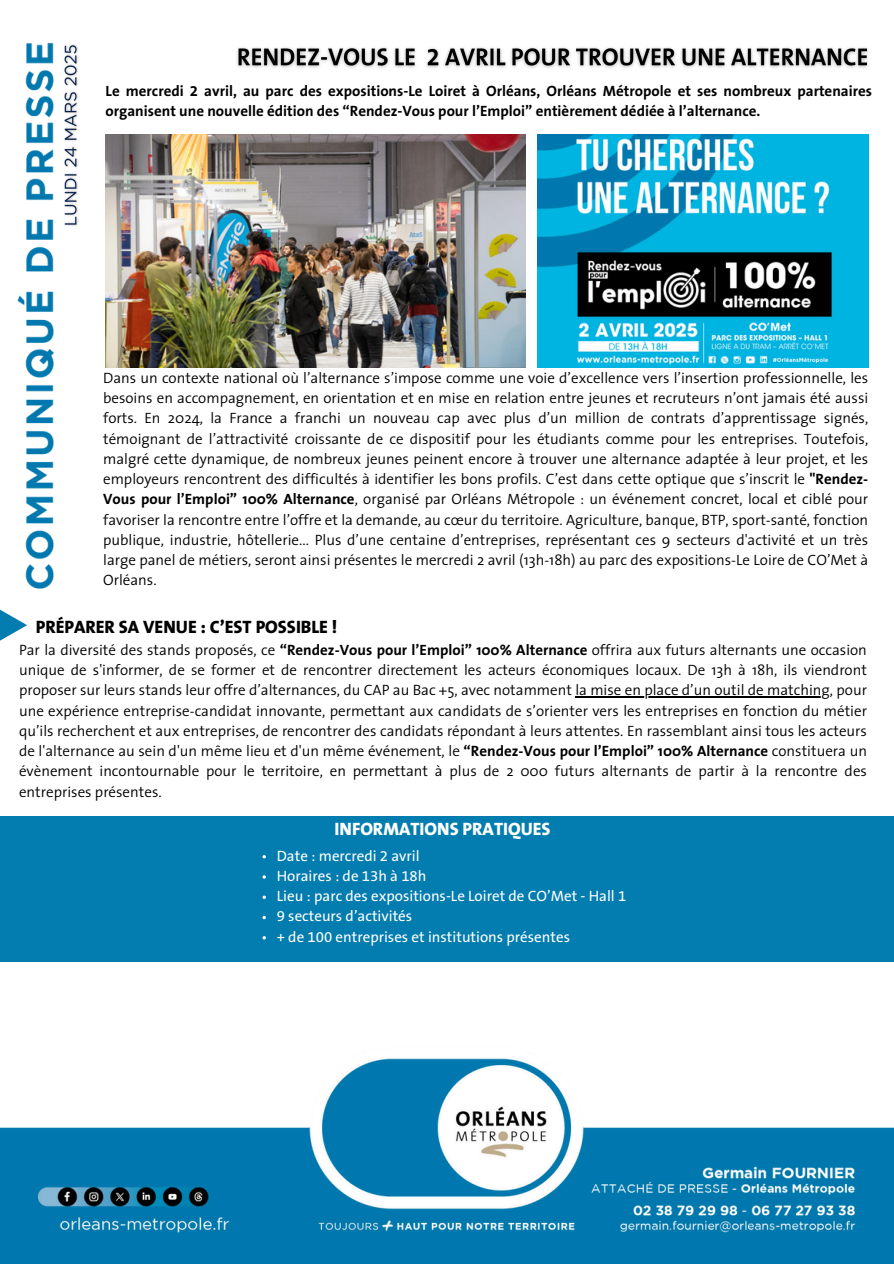
<style>
.page{position:relative;width:894px;height:1264px;background:#fff}
.page>*{position:absolute;margin:0;border:0;box-sizing:border-box;transform-origin:0 0}
.t1{font:800 18px "The Sans";color:#000}
.t2{font:800 18px "The Sans";color:#fff}
.t3{font:300 15px/20.2px "The Sans";color:#000;text-align:justify}
.t4{font:700 15px/20.2px "The Sans B W7";color:#000}
.t5{font:15px "The Sans B W5 Plain";color:#fff}
.s1{font-weight:700}
</style>
<div class="page">
<img style="left:0;top:42px;width:893px;height:1221px">
<svg style="left:0;top:609px;width:27px;height:31px"></svg>
<div style="left:0;top:816px;width:893px;height:146px;background:#037caf"></div>
<img style="left:106px;top:134px;width:419px;height:233px">
<img style="left:537px;top:134px;width:331px;height:233px">
<img style="left:231px;top:42px;width:644px;height:32px">
<img style="left:59px;top:42px;width:25px;height:188px">
<hr style="left:575px;top:696px;width:254px;height:1px;background:#000">
<svg style="left:262px;top:855px;width:4px;height:3px"></svg>
<svg style="left:262px;top:895px;width:4px;height:4px"></svg>
<svg style="left:262px;top:915px;width:4px;height:4px"></svg>
<svg style="left:262px;top:936px;width:4px;height:3px"></svg>
<p class="t4" style="left:106px;top:82px;width:767px">Le mercredi 2 avril, au parc des expositions-Le Loiret à Orléans, Orléans Métropole et ses nombreux partenaires organisent une nouvelle édition des “Rendez-Vous pour l’Emploi” entièrement dédiée à l’alternance.</p>
<h4 class="t3" style="left:103px;top:369px;width:766px">Dans un contexte national où l’alternance s’impose comme une voie d’excellence vers l’insertion professionnelle, les besoins en accompagnement, en orientation et en mise en relation entre jeunes et recruteurs n’ont jamais été aussi forts. En 2024, la France a franchi un nouveau cap avec plus d’un million de contrats d’apprentissage signés, témoignant de l’attractivité croissante de ce dispositif pour les étudiants comme pour les entreprises. Toutefois, malgré cette dynamique, de nombreux jeunes peinent encore à trouver une alternance adaptée à leur projet, et les employeurs rencontrent des difficultés à identifier les bons profils. C’est dans cette optique que s’inscrit le <span class="s1">"Rendez-Vous pour l’Emploi” 100% Alternance</span>, organisé par Orléans Métropole : un événement concret, local et ciblé pour favoriser la rencontre entre l’offre et la demande, au cœur du territoire. Agriculture, banque, BTP, sport-santé, fonction publique, industrie, hôtellerie... Plus d’une centaine d’entreprises, représentant ces 9 secteurs d'activité et un très large panel de métiers, seront ainsi présentes le mercredi 2 avril (13h-18h) au parc des expositions-Le Loire de CO’Met à Orléans.</h4>
<p class="t1" style="left:36px;top:619px;width:303px">PRÉPARER SA VENUE : C’EST POSSIBLE !</p>
<p class="t3" style="left:19px;top:641px;width:849px">Par la diversité des stands proposés, ce <span class="s1">“Rendez-Vous pour l’Emploi” 100% Alternance</span> offrira aux futurs alternants une occasion unique de s'informer, de se former et de rencontrer directement les acteurs économiques locaux. De 13h à 18h, ils viendront proposer sur leurs stands leur offre d’alternances, du CAP au Bac +5, avec notamment la mise en place d’un outil de matching, pour</p>
<p class="t3" style="left:19px;top:701px;width:849px">une expérience entreprise-candidat innovante, permettant aux candidats de s’orienter vers les entreprises en fonction du métier qu’ils recherchent et aux entreprises, de rencontrer des candidats répondant à leurs attentes. En rassemblant ainsi tous les acteurs de l'alternance au sein d'un même lieu et d'un même événement, le <span class="s1">“Rendez-Vous pour l’Emploi” 100% Alternance</span> constituera un évènement incontournable pour le territoire, en permettant à plus de 2 000 futurs alternants de partir à la rencontre des entreprises présentes.</p>
<p class="t2" style="left:334px;top:821px;width:217px">INFORMATIONS PRATIQUES</p>
<h2 class="t5" style="left:277px;top:849px;width:144px">Date : mercredi 2 avril</h2>
<p class="t5" style="left:277px;top:869px;width:151px">Horaires : de 13h à 18h</p>
<h2 class="t5" style="left:277px;top:890px;width:351px">Lieu : parc des expositions-Le Loiret de CO’Met - Hall 1</h2>
<p class="t5" style="left:277px;top:910px;width:137px">9 secteurs d’activités</p>
<p class="t5" style="left:277px;top:930px;width:295px">+ de 100 entreprises et institutions présentes</p>
</div>
